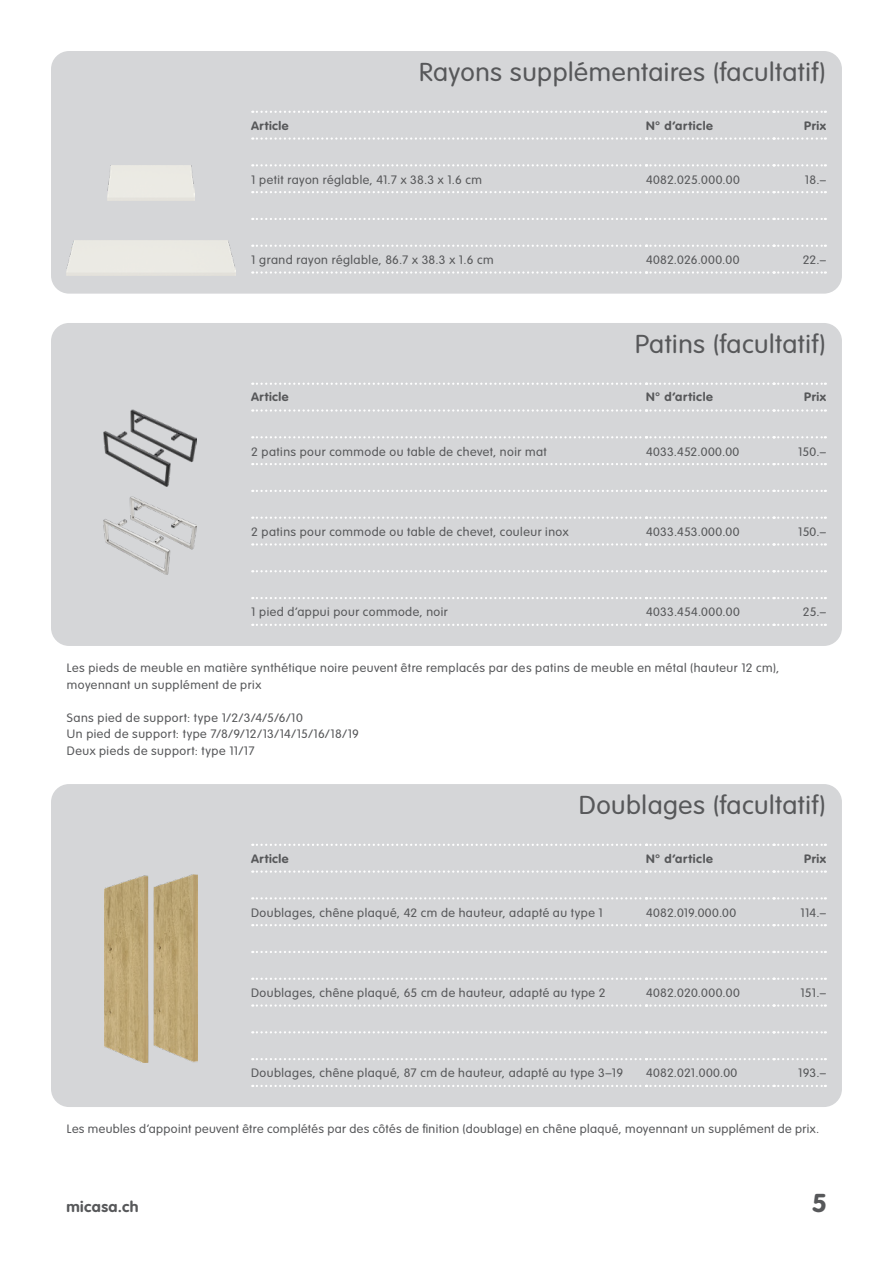
<style>
.page{position:relative;width:893px;height:1263px;background:#fff}
.page>*{position:absolute;margin:0;border:0;box-sizing:border-box;transform-origin:0 0}
.t1{font:300 25.5px "VAG Rounded Std";letter-spacing:.02em;color:#57585a;scale:1.05 1}
.t2{font:700 25.5px "VAG Rounded Std";color:#57585a;scale:1.05 1}
.t3{font:700 15px "VAG Rounded Std";letter-spacing:.03em;color:#57585a;scale:1.05 1}
.t4{font:300 12px/16.5px "VAG Rounded Std";letter-spacing:.035em;color:#57585a;scale:1.05 1}
.t5{font:700 12px "VAG Rounded Std";letter-spacing:.045em;color:#57585a;scale:1.05 1}
</style>
<div class="page">
<div style="left:51px;top:51px;width:791px;height:243px;background:#d5d6d8;border-radius:18px"></div>
<div style="left:51px;top:323px;width:791px;height:323px;background:#d5d6d8;border-radius:18px"></div>
<div style="left:51px;top:784px;width:791px;height:323px;background:#d5d6d8;border-radius:18px"></div>
<svg style="left:252px;top:111px;width:574px;height:2px"></svg>
<svg style="left:252px;top:137px;width:574px;height:3px"></svg>
<svg style="left:252px;top:164px;width:574px;height:2px"></svg>
<svg style="left:252px;top:191px;width:574px;height:2px"></svg>
<svg style="left:252px;top:218px;width:574px;height:2px"></svg>
<svg style="left:252px;top:245px;width:574px;height:2px"></svg>
<svg style="left:252px;top:271px;width:574px;height:3px"></svg>
<svg style="left:252px;top:383px;width:574px;height:2px"></svg>
<svg style="left:252px;top:409px;width:574px;height:3px"></svg>
<svg style="left:252px;top:436px;width:574px;height:2px"></svg>
<svg style="left:252px;top:463px;width:574px;height:2px"></svg>
<svg style="left:252px;top:490px;width:574px;height:2px"></svg>
<svg style="left:252px;top:516px;width:574px;height:3px"></svg>
<svg style="left:252px;top:543px;width:574px;height:3px"></svg>
<svg style="left:252px;top:570px;width:574px;height:2px"></svg>
<svg style="left:252px;top:597px;width:574px;height:2px"></svg>
<svg style="left:252px;top:624px;width:574px;height:2px"></svg>
<img style="left:103px;top:497px;width:93px;height:77px">
<img style="left:103px;top:409px;width:93px;height:77px">
<div style="left:108px;top:165px;width:86px;height:35px;background:#ebeae4"></div>
<img style="left:67px;top:241px;width:168px;height:35px">
<svg style="left:252px;top:844px;width:574px;height:2px"></svg>
<svg style="left:252px;top:870px;width:574px;height:3px"></svg>
<svg style="left:252px;top:897px;width:574px;height:2px"></svg>
<svg style="left:252px;top:924px;width:574px;height:2px"></svg>
<svg style="left:252px;top:951px;width:574px;height:2px"></svg>
<svg style="left:252px;top:978px;width:574px;height:2px"></svg>
<svg style="left:252px;top:1004px;width:574px;height:3px"></svg>
<svg style="left:252px;top:1031px;width:574px;height:2px"></svg>
<svg style="left:252px;top:1058px;width:574px;height:2px"></svg>
<svg style="left:252px;top:1085px;width:574px;height:2px"></svg>
<img style="left:105px;top:874px;width:93px;height:189px">
<h1 class="t1" style="left:419px;top:58px;width:389px">Rayons supplémentaires (facultatif)</h1>
<p class="t5" style="left:251px;top:118px;width:37px">Article</p>
<p class="t5" style="left:646px;top:118px;width:65px">N° d’article</p>
<p class="t5" style="left:804px;top:118px;width:22px">Prix</p>
<p class="t4" style="left:251px;top:172px;width:221px">1 petit rayon réglable, 41.7 x 38.3 x 1.6 cm</p>
<p class="t4" style="left:646px;top:172px;width:91px">4082.025.000.00</p>
<p class="t4" style="left:805px;top:172px;width:22px">18.–</p>
<p class="t4" style="left:251px;top:252px;width:232px">1 grand rayon réglable, 86.7 x 38.3 x 1.6 cm</p>
<p class="t4" style="left:646px;top:252px;width:91px">4082.026.000.00</p>
<p class="t4" style="left:803px;top:252px;width:24px">22.–</p>
<h1 class="t1" style="left:635px;top:330px;width:183px">Patins (facultatif)</h1>
<p class="t5" style="left:251px;top:390px;width:37px">Article</p>
<p class="t5" style="left:646px;top:390px;width:65px">N° d’article</p>
<p class="t5" style="left:804px;top:390px;width:22px">Prix</p>
<p class="t4" style="left:251px;top:444px;width:283px">2 patins pour commode ou table de chevet, noir mat</p>
<p class="t4" style="left:646px;top:444px;width:90px">4033.452.000.00</p>
<p class="t4" style="left:798px;top:444px;width:28px">150.–</p>
<p class="t4" style="left:251px;top:524px;width:304px">2 patins pour commode ou table de chevet, couleur inox</p>
<p class="t4" style="left:646px;top:524px;width:91px">4033.453.000.00</p>
<p class="t4" style="left:798px;top:524px;width:28px">150.–</p>
<p class="t4" style="left:251px;top:604px;width:189px">1 pied d’appui pour commode, noir</p>
<p class="t4" style="left:646px;top:604px;width:91px">4033.454.000.00</p>
<p class="t4" style="left:803px;top:604px;width:24px">25.–</p>
<p class="t4" style="left:67px;top:660px;width:680px">Les pieds de meuble en matière synthétique noire peuvent être remplacés par des patins de meuble en métal (hauteur 12 cm), moyennant un supplément de prix</p>
<p class="t4" style="left:67px;top:710px;width:279px">Sans pied de support: type 1/2/3/4/5/6/10<br>Un pied de support: type 7/8/9/12/13/14/15/16/18/19<br>Deux pieds de support: type 11/17</p>
<h1 class="t1" style="left:579px;top:791px;width:237px">Doublages (facultatif)</h1>
<p class="t5" style="left:251px;top:851px;width:37px">Article</p>
<p class="t5" style="left:646px;top:851px;width:65px">N° d’article</p>
<p class="t5" style="left:804px;top:851px;width:22px">Prix</p>
<p class="t4" style="left:251px;top:905px;width:337px">Doublages, chêne plaqué, 42 cm de hauteur, adapté au type 1</p>
<p class="t4" style="left:646px;top:905px;width:88px">4082.019.000.00</p>
<p class="t4" style="left:801px;top:905px;width:26px">114.–</p>
<p class="t4" style="left:251px;top:985px;width:339px">Doublages, chêne plaqué, 65 cm de hauteur, adapté au type 2</p>
<p class="t4" style="left:646px;top:985px;width:91px">4082.020.000.00</p>
<p class="t4" style="left:800px;top:985px;width:26px">151.–</p>
<p class="t4" style="left:251px;top:1065px;width:356px">Doublages, chêne plaqué, 87 cm de hauteur, adapté au type 3–19</p>
<p class="t4" style="left:646px;top:1065px;width:89px">4082.021.000.00</p>
<p class="t4" style="left:798px;top:1065px;width:28px">193.–</p>
<p class="t4" style="left:67px;top:1121px;width:718px">Les meubles d’appoint peuvent être complétés par des côtés de finition (doublage) en chêne plaqué, moyennant un supplément de prix.</p>
<p class="t3" style="left:66px;top:1198px;width:70px">micasa.ch</p>
<h1 class="t2" style="left:812px;top:1188px;width:16px">5</h1>
</div>
